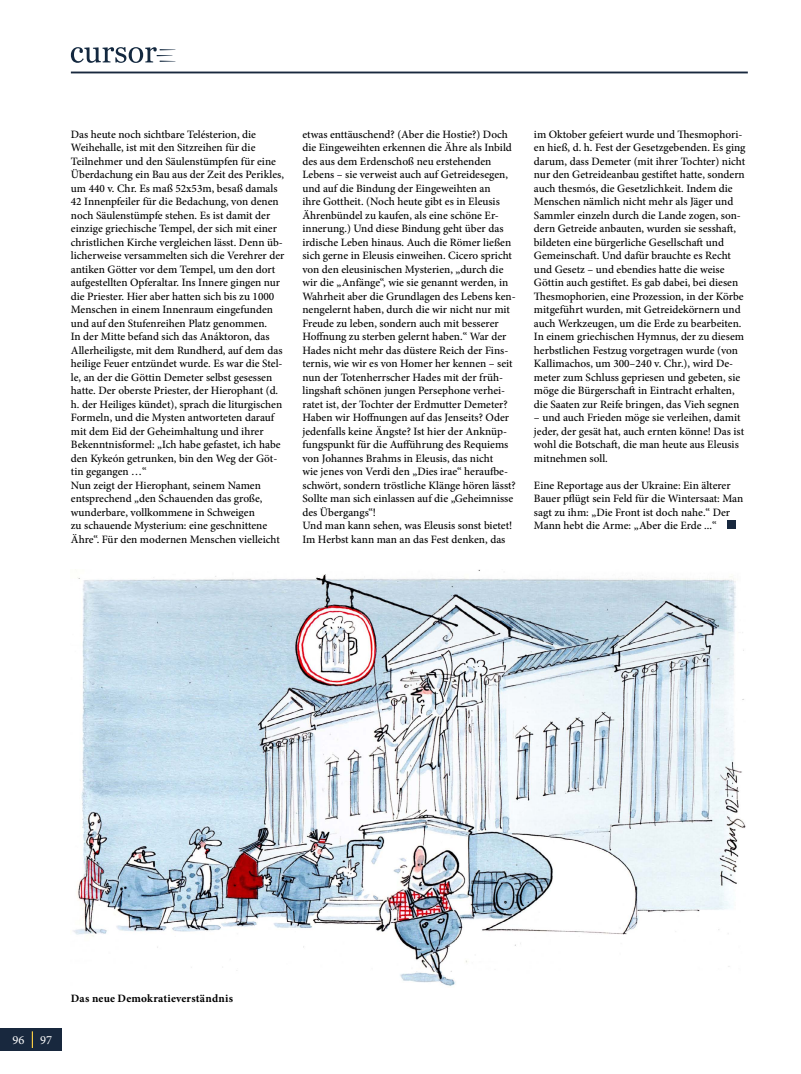
<style>
.page{position:relative;width:801px;height:1074px;background:#fff}
.page>*{position:absolute;margin:0;border:0;box-sizing:border-box;transform-origin:0 0}
.t1{font:12.5px "Minion Pro";color:#fff}
.t2{font:500 11.25px/13.5px "Minion Pro";color:#000}
.t3{font:700 11.25px "Minion Pro";letter-spacing:.015em;color:#000}
</style>
<div class="page">
<div style="left:0;top:1028px;width:61px;height:23px;background:#18283e"></div>
<hr style="left:71px;top:72px;width:677px;height:1px;background:#18283e">
<svg style="left:71px;top:47px;width:104px;height:16px"></svg>
<svg style="left:32px;top:1031px;width:1px;height:17px"></svg>
<div style="left:727px;top:520px;width:8px;height:9px;background:#18283e"></div>
<img style="left:73px;top:569px;width:673px;height:417px">
<p class="t2" style="left:71px;top:127px;width:215px">Das heute noch sichtbare Telésterion, die Weihehalle, ist mit den Sitzreihen für die Teilnehmer und den Säulenstümpfen für eine Überdachung ein Bau aus der Zeit des Perikles, um 440 v. Chr. Es maß 52x53m, besaß damals 42 Innenpfeiler für die Bedachung, von denen noch Säulenstümpfe stehen. Es ist damit der einzige griechische Tempel, der sich mit einer christlichen Kirche vergleichen lässt. Denn üb&shy;licherweise versammelten sich die Verehrer der antiken Götter vor dem Tempel, um den dort aufgestellten Opferaltar. Ins Innere gingen nur die Priester. Hier aber hatten sich bis zu 1000<br>Menschen in einem Innenraum eingefunden und auf den Stufenreihen Platz genommen.<br>In der Mitte befand sich das Anáktoron, das Allerheiligste, mit dem Rundherd, auf dem das heilige Feuer entzündet wurde. Es war die Stel&shy;le, an der die Göttin Demeter selbst gesessen hatte. Der oberste Priester, der Hierophant (d. h. der Heiliges kündet), sprach die liturgischen Formeln, und die Mysten antworteten darauf mit dem Eid der Geheimhaltung und ihrer Bekenntnisformel: „Ich habe gefastet, ich habe den Kykeón getrunken, bin den Weg der Göt&shy;tin gegangen …“<br>Nun zeigt der Hierophant, seinem Namen entsprechend „den Schauenden das große, wunderbare, vollkommene in Schweigen<br>zu schauende Mysterium: eine geschnittene Ähre“. Für den modernen Menschen vielleicht</p>
<p class="t2" style="left:302px;top:127px;width:215px">etwas enttäuschend? (Aber die Hostie?) Doch die Eingeweihten erkennen die Ähre als Inbild des aus dem Erdenschoß neu erstehenden Lebens – sie verweist auch auf Getreidesegen, und auf die Bindung der Eingeweihten an<br>ihre Gottheit. (Noch heute gibt es in Eleusis Ährenbündel zu kaufen, als eine schöne Er&shy;innerung.) Und diese Bindung geht über das irdische Leben hinaus. Auch die Römer ließen sich gerne in Eleusis einweihen. Cicero spricht von den eleusinischen Mysterien, „durch die wir die „Anfänge“, wie sie genannt werden, in Wahrheit aber die Grundlagen des Lebens ken&shy;nengelernt haben, durch die wir nicht nur mit Freude zu leben, sondern auch mit besserer Hoffnung zu sterben gelernt haben.“ War der Hades nicht mehr das düstere Reich der Fins&shy;ternis, wie wir es von Homer her kennen – seit nun der Totenherrscher Hades mit der früh&shy;lingshaft schönen jungen Persephone verhei&shy;ratet ist, der Tochter der Erdmutter Demeter?<br>Haben wir Hoffnungen auf das Jenseits? Oder jedenfalls keine Ängste? Ist hier der Anknüp&shy;fungspunkt für die Aufführung des Requiems von Johannes Brahms in Eleusis, das nicht<br>wie jenes von Verdi den „Dies irae“ heraufbe&shy;schwört, sondern tröstliche Klänge hören lässt?<br>Sollte man sich einlassen auf die „Geheimnisse des Übergangs“!<br>Und man kann sehen, was Eleusis sonst bietet!<br>Im Herbst kann man an das Fest denken, das</p>
<p class="t2" style="left:534px;top:127px;width:213px">im Oktober gefeiert wurde und Thesmophori&shy;en hieß, d. h. Fest der Gesetzgebenden. Es ging darum, dass Demeter (mit ihrer Tochter) nicht nur den Getreideanbau gestiftet hatte, sondern auch thesmós, die Gesetzlichkeit. Indem die Menschen nämlich nicht mehr als Jäger und Sammler einzeln durch die Lande zogen, son&shy;dern Getreide anbauten, wurden sie sesshaft, bildeten eine bürgerliche Gesellschaft und Gemeinschaft. Und dafür brauchte es Recht und Gesetz – und ebendies hatte die weise Göttin auch gestiftet. Es gab dabei, bei diesen Thesmophorien, eine Prozession, in der Körbe mitgeführt wurden, mit Getreidekörnern und auch Werkzeugen, um die Erde zu bearbeiten.<br>In einem griechischen Hymnus, der zu diesem herbstlichen Festzug vorgetragen wurde (von Kallimachos, um 300–240 v. Chr.), wird De&shy;meter zum Schluss gepriesen und gebeten, sie möge die Bürgerschaft in Eintracht erhalten, die Saaten zur Reife bringen, das Vieh segnen</p>
<p class="t2" style="left:534px;top:411px;width:212px">– und auch Frieden möge sie verleihen, damit jeder, der gesät hat, auch ernten könne! Das ist wohl die Botschaft, die man heute aus Eleusis mitnehmen soll.</p>
<p class="t2" style="left:534px;top:478px;width:211px">Eine Reportage aus der Ukraine: Ein älterer Bauer pflügt sein Feld für die Wintersaat: Man sagt zu ihm: „Die Front ist doch nahe.“ Der Mann hebt die Arme: „Aber die Erde ...“</p>
<p class="t1" style="left:13px;top:1031px;width:41px">96 97</p>
<p class="t3" style="left:71px;top:990px;width:164px">Das neue Demokratieverständnis</p>
</div>
